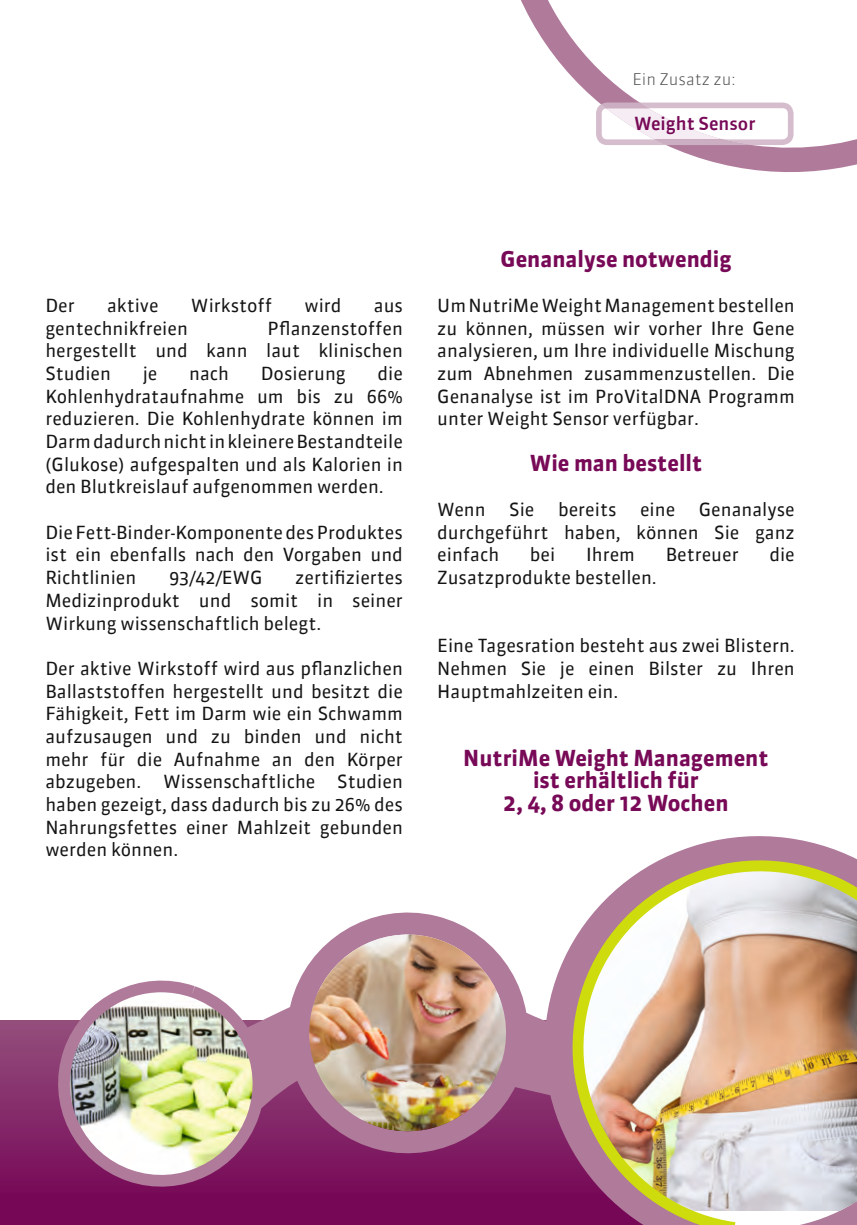
<style>
.page{position:relative;width:857px;height:1225px;background:#fff}
.page>*{position:absolute;margin:0;border:0;box-sizing:border-box;transform-origin:0 0}
.t1{font:700 22px/22.6px "Sanuk OT";color:#770957;text-align:center}
.t2{font:18px/22.6px "Sanuk OT";color:#131413;text-align:justify}
.t3{font:500 18px "Sanuk OT";color:#770957}
.t4{font:300 16px "Sanuk OT";color:#4d4d4d}
</style>
<div class="page">
<div style="left:0;top:1020px;width:856px;height:205px;background:linear-gradient(to bottom,#934f7c,#730053)"></div>
<svg style="left:266px;top:1008px;width:21px;height:155px;background:#9e5987"></svg>
<svg style="left:521px;top:0;width:335px;height:172px"></svg>
<svg style="left:595px;top:102px;width:198px;height:43px"></svg>
<svg style="left:56px;top:980px;width:210px;height:208px"></svg>
<img style="left:68px;top:992px;width:186px;height:185px">
<svg style="left:287px;top:912px;width:226px;height:253px"></svg>
<img style="left:307px;top:934px;width:200px;height:199px">
<svg style="left:513px;top:836px;width:330px;height:389px"></svg>
<img style="left:565px;top:853px;width:291px;height:372px">
<p class="t4" style="left:632px;top:69px;width:105px">Ein Zusatz zu:</p>
<p class="t3" style="left:633px;top:112px;width:123px">Weight Sensor</p>
<p class="t2" style="left:45px;top:294px;width:31px">Der</p>
<p class="t2" style="left:107px;top:294px;width:53px">aktive</p>
<p class="t2" style="left:191px;top:294px;width:83px">Wirkstoff</p>
<p class="t2" style="left:304px;top:294px;width:39px">wird</p>
<p class="t2" style="left:373px;top:294px;width:31px">aus</p>
<p class="t2" style="left:45px;top:317px;width:144px">gentechnikfreien</p>
<p class="t2" style="left:45px;top:317px;width:359px;text-indent:222px">Pflanzenstoffen hergestellt und kann laut klinischen Studien</p>
<p class="t2" style="left:45px;top:362px;width:359px;text-indent:332px">die Kohlenhydrataufnahme um bis zu 66% reduzieren. Die Kohlenhydrate können im Darm dadurch nicht in kleinere Bestandteile (Glukose) aufgespalten und als Kalorien in den Blutkreislauf aufgenommen werden.</p>
<p class="t2" style="left:45px;top:521px;width:359px">Die Fett-Binder-Komponente des Produktes ist ein ebenfalls nach den Vorgaben und Richtlinien</p>
<p class="t2" style="left:143px;top:362px;width:16px">je</p>
<p class="t2" style="left:189px;top:362px;width:41px">nach</p>
<p class="t2" style="left:260px;top:362px;width:87px">Dosierung</p>
<p class="t2" style="left:45px;top:566px;width:359px;text-indent:250px">zertifiziertes Medizinprodukt und somit in seiner Wirkung wissenschaftlich belegt.</p>
<p class="t2" style="left:45px;top:657px;width:359px">Der aktive Wirkstoff wird aus pflanzlichen Ballaststoffen hergestellt und besitzt die Fähigkeit, Fett im Darm wie ein Schwamm aufzusaugen und zu binden und nicht mehr für die Aufnahme an den Körper abzugeben. Wissenschaftliche Studien haben gezeigt, dass dadurch bis zu 26% des Nahrungsfettes einer Mahlzeit gebunden werden können.</p>
<p class="t2" style="left:169px;top:566px;width:95px">93/42/EWG</p>
<p class="t1" style="left:500px;top:247px;width:232px">Genanalyse notwendig</p>
<p class="t2" style="left:437px;top:294px;width:359px">Um NutriMe Weight Management bestellen zu können, müssen wir vorher Ihre Gene analysieren, um Ihre individuelle Mischung zum Abnehmen zusammenzustellen. Die Genanalyse ist im ProVitalDNA Programm unter Weight Sensor verfügbar.</p>
<p class="t1" style="left:529px;top:452px;width:174px">Wie man bestellt</p>
<p class="t2" style="left:437px;top:498px;width:50px">Wenn</p>
<p class="t2" style="left:509px;top:498px;width:27px">Sie</p>
<p class="t2" style="left:557px;top:498px;width:60px">bereits</p>
<p class="t2" style="left:639px;top:498px;width:37px">eine</p>
<p class="t2" style="left:437px;top:498px;width:359px;text-indent:261px">Genanalyse durchgeführt haben, können Sie ganz einfach</p>
<p class="t2" style="left:529px;top:544px;width:27px">bei</p>
<p class="t2" style="left:585px;top:544px;width:50px">Ihrem</p>
<p class="t2" style="left:665px;top:544px;width:74px">Betreuer</p>
<p class="t2" style="left:769px;top:544px;width:27px">die</p>
<p class="t2" style="left:437px;top:566px;width:221px">Zusatzprodukte bestellen.</p>
<p class="t2" style="left:437px;top:634px;width:359px">Eine Tagesration besteht aus zwei Blistern.<br>Nehmen Sie je einen Bilster zu Ihren Hauptmahlzeiten ein.</p>
<p class="t1" style="left:463px;top:746px;width:306px">NutriMe Weight Management ist erhältlich für<br>2, 4, 8 oder 12 Wochen</p>
</div>
